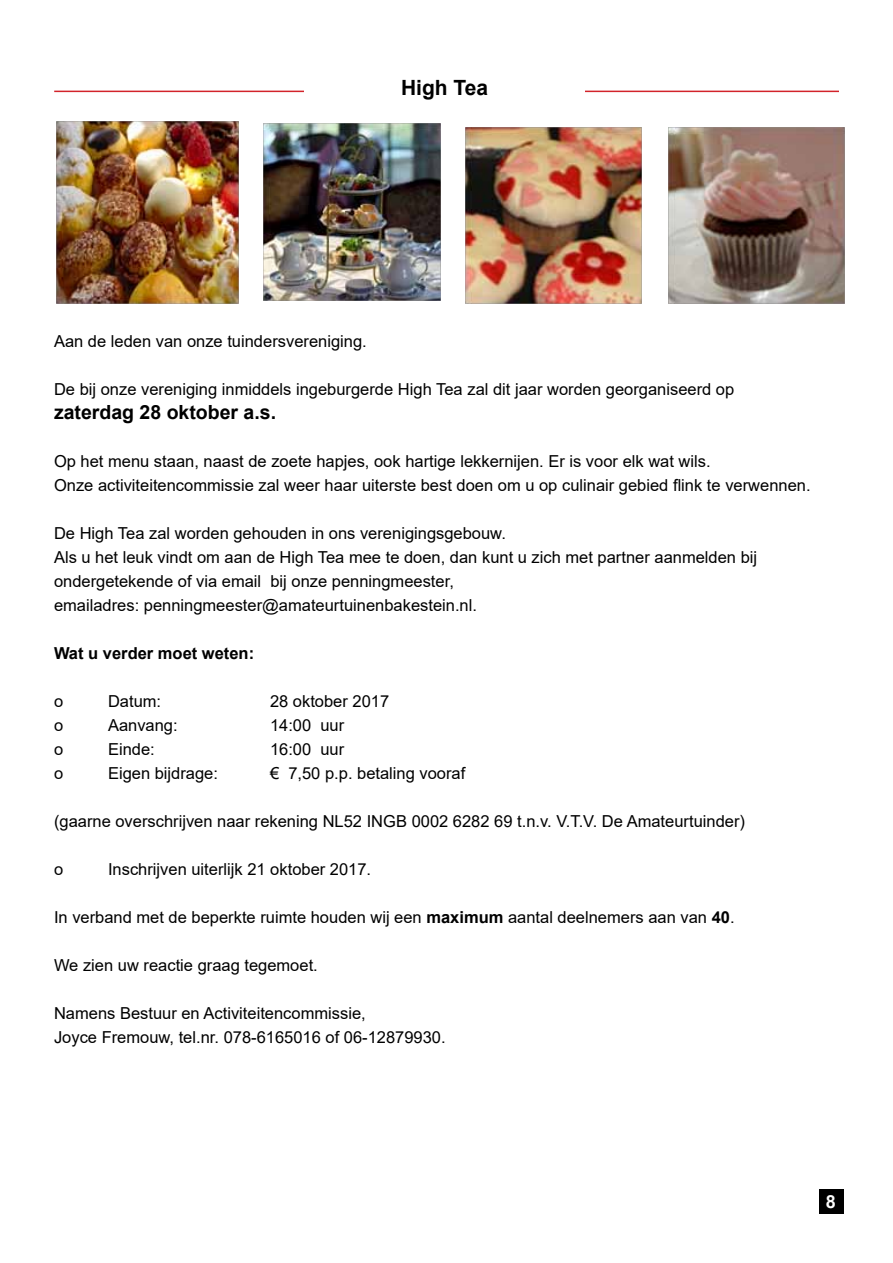
<style>
.page{position:relative;width:893px;height:1263px;background:#fff}
.page>*{position:absolute;margin:0;border:0;box-sizing:border-box;transform-origin:0 0}
.t1{font:700 21px "Arial";color:#000}
.t2{font:700 19.5px "Arial";color:#000}
.t3{font:700 18px "Arial";color:#fff}
.t4{font:16.5px/24px "Arial";color:#000}
.t5{font:700 16.5px "Arial";color:#000}
.s1{font-weight:700}
</style>
<div class="page">
<div style="left:819px;top:1188px;width:24px;height:25px;background:#000"></div>
<hr style="left:54px;top:91px;width:785px;height:1px;background:#d2232a">
<div style="left:304px;top:80px;width:281px;height:39px;background:#fff"></div>
<img style="left:56px;top:121px;width:183px;height:182px">
<img style="left:263px;top:123px;width:177px;height:178px">
<img style="left:465px;top:127px;width:177px;height:176px">
<img style="left:668px;top:127px;width:177px;height:176px">
<p class="t1" style="left:401px;top:73px;width:89px">High Tea</p>
<p class="t4" style="left:54px;top:329px;width:314px">Aan de leden van onze tuindersvereniging.</p>
<p class="t4" style="left:54px;top:377px;width:682px">De bij onze vereniging inmiddels ingeburgerde High Tea zal dit jaar worden georganiseerd op</p>
<p class="t2" style="left:54px;top:398px;width:224px">zaterdag 28 oktober a.s.</p>
<p class="t4" style="left:54px;top:449px;width:758px">Op het menu staan, naast de zoete hapjes, ook hartige lekkernijen. Er is voor elk wat wils.<br>Onze activiteitencommissie zal weer haar uiterste best doen om u op culinair gebied flink te verwennen.</p>
<p class="t4" style="left:54px;top:521px;width:705px">De High Tea zal worden gehouden in ons verenigingsgebouw.<br>Als u het leuk vindt om aan de High Tea mee te doen, dan kunt u zich met partner aanmelden bij ondergetekende of via email bij onze penningmeester,<br>emailadres: penningmeester@amateurtuinenbakestein.nl.</p>
<p class="t5" style="left:54px;top:641px;width:202px">Wat u verder moet weten:</p>
<p class="t4" style="left:54px;top:689px;width:11px">o</p>
<p class="t4" style="left:108px;top:689px;width:55px">Datum:</p>
<p class="t4" style="left:270px;top:689px;width:121px">28 oktober 2017</p>
<p class="t4" style="left:54px;top:713px;width:11px">o</p>
<p class="t4" style="left:108px;top:713px;width:71px">Aanvang:</p>
<p class="t4" style="left:270px;top:713px;width:76px">14:00 uur</p>
<p class="t4" style="left:54px;top:737px;width:11px">o</p>
<p class="t4" style="left:108px;top:737px;width:48px">Einde:</p>
<p class="t4" style="left:270px;top:737px;width:76px">16:00 uur</p>
<p class="t4" style="left:54px;top:761px;width:11px">o</p>
<p class="t4" style="left:108px;top:761px;width:112px">Eigen bijdrage:</p>
<p class="t4" style="left:270px;top:761px;width:197px">€ 7,50 p.p. betaling vooraf</p>
<p class="t4" style="left:54px;top:809px;width:692px">(gaarne overschrijven naar rekening NL52 INGB 0002 6282 69 t.n.v. V.T.V. De Amateurtuinder)</p>
<p class="t4" style="left:54px;top:857px;width:11px">o</p>
<p class="t4" style="left:108px;top:857px;width:265px">Inschrijven uiterlijk 21 oktober 2017.</p>
<p class="t4" style="left:54px;top:905px;width:682px">In verband met de beperkte ruimte houden wij een <span class="s1">maximum</span> aantal deelnemers aan van <span class="s1">40</span>.</p>
<p class="t4" style="left:54px;top:953px;width:265px">We zien uw reactie graag tegemoet.</p>
<p class="t4" style="left:54px;top:1001px;width:393px">Namens Bestuur en Activiteitencommissie,<br>Joyce Fremouw, tel.nr. 078-6165016 of 06-12879930.</p>
<p class="t3" style="left:821px;top:1189px;width:21px">1 18</p>
</div>
